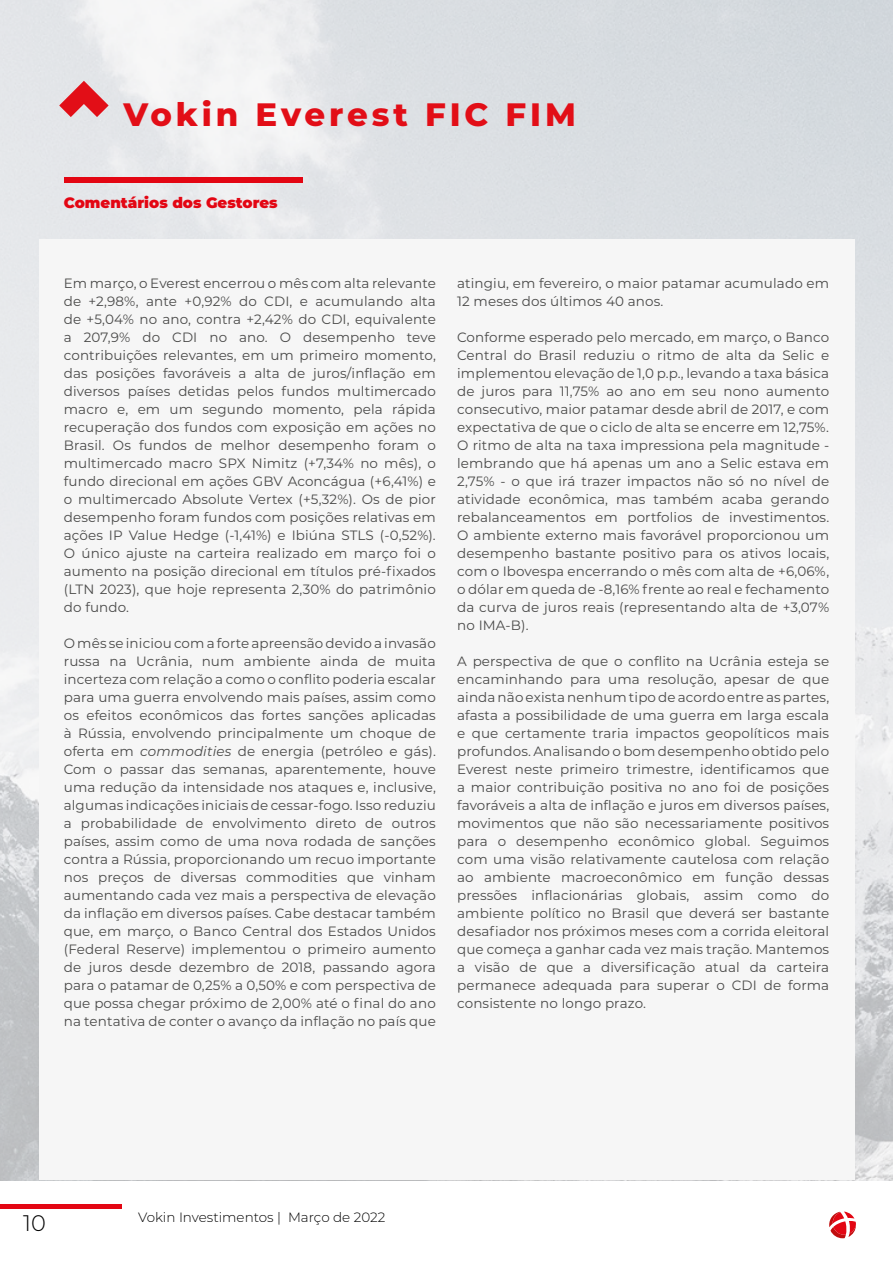
<style>
.page{position:relative;width:893px;height:1263px;background:#fff}
.page>*{position:absolute;margin:0;border:0;box-sizing:border-box;transform-origin:0 0}
.t1{font:800 32.4px "Montserrat";letter-spacing:.12em;color:#e20e17}
.t2{font:300 22.5px "Montserrat";color:#000}
.t3{font:900 15px "Montserrat";color:#e30613}
.t4{font:13.5px/18px "Montserrat";letter-spacing:.01em;color:#4a4a49;text-align:justify}
.t5{font:300 13.5px "Montserrat";color:#000}
.s1{font-style:italic}
</style>
<div class="page">
<div style="left:0;top:1204px;width:121px;height:5px;background:#e30613"></div>
<svg style="left:829px;top:1211px;width:27px;height:27px"></svg>
<img style="left:0;top:0;width:893px;height:1180px">
<svg style="left:59px;top:81px;width:50px;height:36px;background:#e27c82"></svg>
<div style="left:39px;top:240px;width:815px;height:940px;background:#f6f6f6"></div>
<div style="left:65px;top:177px;width:238px;height:6px;background:#e30613"></div>
<h1 class="t1" style="left:123px;top:91px;width:454px">Vokin Everest FIC FIM</h1>
<p class="t3" style="left:64px;top:191px;width:215px">Comentários dos Gestores</p>
<p class="t4" style="left:64px;top:274px;width:374px">Em março, o Everest encerrou o mês com alta relevante de +2,98%, ante +0,92% do CDI, e acumulando alta de +5,04% no ano, contra +2,42% do CDI, equivalente a 207,9% do CDI no ano. O desempenho teve contribuições relevantes, em um primeiro momento, das posições favoráveis a alta de juros/inflação em diversos países detidas pelos fundos multimercado macro e, em um segundo momento, pela rápida recuperação dos fundos com exposição em ações no Brasil. Os fundos de melhor desempenho foram o multimercado macro SPX Nimitz (+7,34% no mês), o fundo direcional em ações GBV Aconcágua (+6,41%) e o multimercado Absolute Vertex (+5,32%). Os de pior desempenho foram fundos com posições relativas em ações IP Value Hedge (-1,41%) e Ibiúna STLS (-0,52%).<br>O único ajuste na carteira realizado em março foi o aumento na posição direcional em títulos pré-fixados (LTN 2023), que hoje representa 2,30% do patrimônio do fundo.</p>
<p class="t4" style="left:64px;top:634px;width:374px">O mês se iniciou com a forte apreensão devido a invasão russa na Ucrânia, num ambiente ainda de muita incerteza com relação a como o conflito poderia escalar para uma guerra envolvendo mais países, assim como os efeitos econômicos das fortes sanções aplicadas à Rússia, envolvendo principalmente um choque de oferta em <span class="s1">commodities</span> de energia (petróleo e gás).<br>Com o passar das semanas, aparentemente, houve uma redução da intensidade nos ataques e, inclusive, algumas indicações iniciais de cessar-fogo. Isso reduziu a probabilidade de envolvimento direto de outros países, assim como de uma nova rodada de sanções contra a Rússia, proporcionando um recuo importante nos preços de diversas commodities que vinham aumentando cada vez mais a perspectiva de elevação da inflação em diversos países. Cabe destacar também que, em março, o Banco Central dos Estados Unidos (Federal Reserve) implementou o primeiro aumento de juros desde dezembro de 2018, passando agora para o patamar de 0,25% a 0,50% e com perspectiva de que possa chegar próximo de 2,00% até o final do ano na tentativa de conter o avanço da inflação no país que</p>
<p class="t4" style="left:457px;top:274px;width:374px">atingiu, em fevereiro, o maior patamar acumulado em<br>12 meses dos últimos 40 anos.</p>
<p class="t4" style="left:457px;top:328px;width:374px">Conforme esperado pelo mercado, em março, o Banco Central do Brasil reduziu o ritmo de alta da Selic e implementou elevação de 1,0 p.p., levando a taxa básica de juros para 11,75% ao ano em seu nono aumento consecutivo, maior patamar desde abril de 2017, e com expectativa de que o ciclo de alta se encerre em 12,75%.<br>O ritmo de alta na taxa impressiona pela magnitude - lembrando que há apenas um ano a Selic estava em 2,75% - o que irá trazer impactos não só no nível de atividade econômica, mas também acaba gerando rebalanceamentos em portfolios de investimentos.<br>O ambiente externo mais favorável proporcionou um desempenho bastante positivo para os ativos locais, com o Ibovespa encerrando o mês com alta de +6,06%, o dólar em queda de -8,16% frente ao real e fechamento da curva de juros reais (representando alta de +3,07% no IMA-B).</p>
<p class="t4" style="left:457px;top:651px;width:374px">A perspectiva de que o conflito na Ucrânia esteja se encaminhando para uma resolução, apesar de que ainda não exista nenhum tipo de acordo entre as partes, afasta a possibilidade de uma guerra em larga escala e que certamente traria impactos geopolíticos mais profundos. Analisando o bom desempenho obtido pelo Everest neste primeiro trimestre, identificamos que a maior contribuição positiva no ano foi de posições favoráveis a alta de inflação e juros em diversos países, movimentos que não são necessariamente positivos para o desempenho econômico global. Seguimos com uma visão relativamente cautelosa com relação ao ambiente macroeconômico em função dessas pressões inflacionárias globais, assim como do ambiente político no Brasil que deverá ser bastante desafiador nos próximos meses com a corrida eleitoral que começa a ganhar cada vez mais tração. Mantemos a visão de que a diversificação atual da carteira permanece adequada para superar o CDI de forma consistente no longo prazo.</p>
<h2 class="t2" style="left:23px;top:1207px;width:24px">10</h2>
<p class="t5" style="left:138px;top:1208px;width:249px">Vokin Investimentos | Março de 2022</p>
</div>
